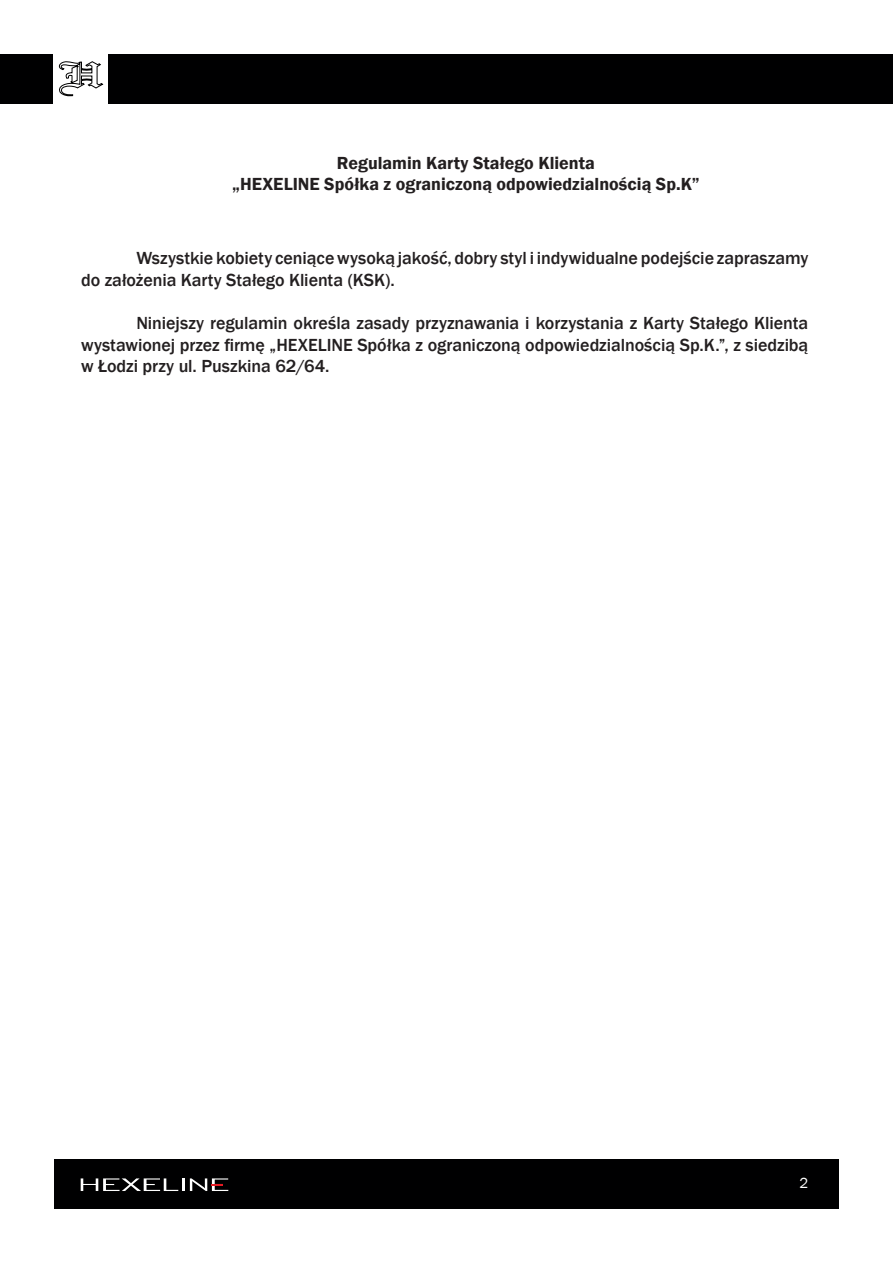
<style>
.page{position:relative;width:893px;height:1263px;background:#fff}
.page>*{position:absolute;margin:0;border:0;box-sizing:border-box;transform-origin:0 0}
.t1{font:500 18px/21.6px "Franklin Gothic";color:#231f20}
.t2{font:600 18px "Franklin Gothic";color:#231f20}
.t3{font:15px "Franklin Gothic";color:#fff}
</style>
<div class="page">
<div style="left:108px;top:54px;width:785px;height:49px;background:#000001"></div>
<div style="left:0;top:54px;width:53px;height:49px;background:#000001"></div>
<div style="left:54px;top:1159px;width:785px;height:50px;background:#000001"></div>
<svg style="left:81px;top:1178px;width:147px;height:13px"></svg>
<svg style="left:58px;top:61px;width:45px;height:36px"></svg>
<p class="t2" style="left:337px;top:152px;width:259px">Regulamin Karty Stałego Klienta</p>
<p class="t2" style="left:232px;top:173px;width:469px">„HEXELINE Spółka z ograniczoną odpowiedzialnością Sp.K”</p>
<p class="t1" style="left:81px;top:248px;width:729px;text-indent:55px">Wszystkie kobiety ceniące wysoką jakość, dobry styl i indywidualne podejście zapraszamy do założenia Karty Stałego Klienta (KSK).</p>
<p class="t1" style="left:81px;top:312px;width:729px;text-align:justify;text-indent:55px">Niniejszy regulamin określa zasady przyznawania i korzystania z Karty Stałego Klienta wystawionej przez firmę „HEXELINE Spółka z ograniczoną odpowiedzialnością Sp.K.”, z siedzibą w Łodzi przy ul. Puszkina 62/64.</p>
<p class="t3" style="left:799px;top:1174px;width:10px">2</p>
</div>
